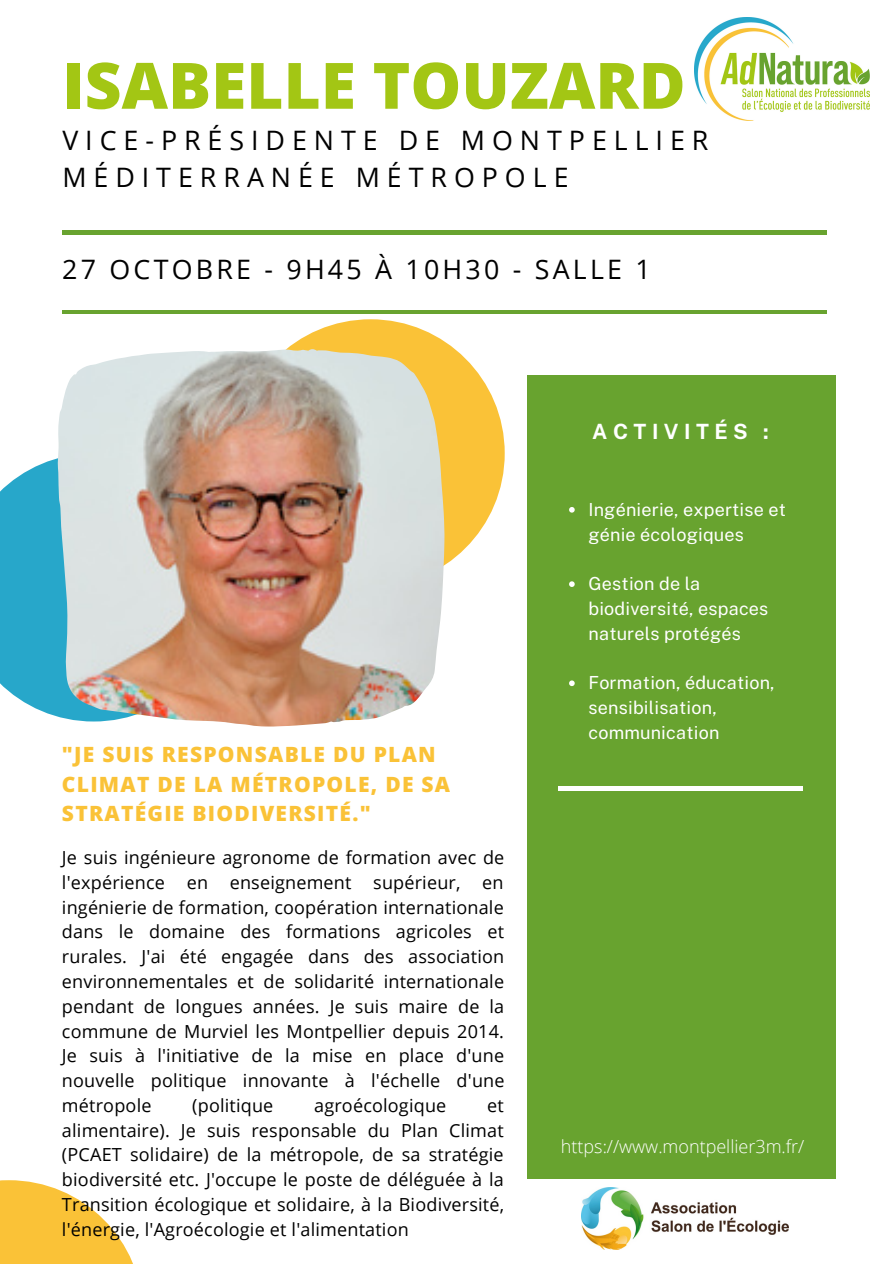
<style>
.page{position:relative;width:894px;height:1264px;background:#fff}
.page>*{position:absolute;margin:0;border:0;box-sizing:border-box;transform-origin:0 0}
.t1{font:800 63.9px "Open Sans";color:#a3c614}
.t2{font:26.7px/37.2px "Open Sans";letter-spacing:.26em;color:#000}
.t3{font:26.7px "Open Sans";letter-spacing:.12em;color:#000}
.t4{font:800 21px/29.2px "Open Sans";letter-spacing:.06em;color:#fac237}
.t5{font:700 21px "Public Sans";letter-spacing:.26em;color:#fff}
.t6{font:18px/24.8px "Open Sans";letter-spacing:.01em;color:#000;text-align:justify}
.t7{font:18px/24.8px "Public Sans";letter-spacing:.01em;color:#fff}
.t8{font:300 18px "Open Sans";color:#fff}
</style>
<div class="page">
<hr style="left:62px;top:231px;width:764px;height:3px;background:#68a32f">
<hr style="left:62px;top:310px;width:764px;height:4px;background:#68a32f">
<svg style="left:0;top:458px;width:58px;height:259px;background:#3db0cf"></svg>
<div style="left:236px;top:319px;width:268px;height:268px;background:#fac237;border-radius:50%"></div>
<div style="left:527px;top:375px;width:307px;height:803px;background:#68a32f"></div>
<hr style="left:558px;top:787px;width:244px;height:3px;background:#fff">
<img style="left:581px;top:1187px;width:207px;height:61px">
<img style="left:694px;top:17px;width:175px;height:104px">
<img style="left:58px;top:349px;width:386px;height:377px">
<svg style="left:0;top:1180px;width:133px;height:83px"></svg>
<svg style="left:569px;top:507px;width:5px;height:5px"></svg>
<svg style="left:569px;top:581px;width:5px;height:6px"></svg>
<svg style="left:569px;top:680px;width:5px;height:6px"></svg>
<h1 class="t1" style="left:62px;top:40px;width:624px">ISABELLE TOUZARD</h1>
<h2 class="t2" style="left:62px;top:121px;width:647px">VICE-PRÉSIDENTE DE MONTPELLIER<br>MÉDITERRANÉE MÉTROPOLE</h2>
<h2 class="t3" style="left:62px;top:251px;width:590px">27 OCTOBRE - 9H45 À 10H30 - SALLE 1</h2>
<p class="t5" style="left:592px;top:419px;width:178px">ACTIVITÉS :</p>
<p class="t4" style="left:62px;top:739px;width:389px">"JE SUIS RESPONSABLE DU PLAN<br>CLIMAT DE LA MÉTROPOLE, DE SA<br>STRATÉGIE BIODIVERSITÉ."</p>
<p class="t6" style="left:62px;top:844px;width:444px">Je suis ingénieure agronome de formation avec de l'expérience en enseignement supérieur, en ingénierie de formation, coopération internationale dans le domaine des formations agricoles et rurales. J'ai été engagée dans des association environnementales et de solidarité internationale pendant de longues années. Je suis maire de la commune de Murviel les Montpellier depuis 2014.<br>Je suis à l'initiative de la mise en place d'une nouvelle politique innovante à l'échelle d'une métropole</p>
<p class="t6" style="left:192px;top:1092px;width:83px">(politique</p>
<p class="t6" style="left:314px;top:1092px;width:134px">agroécologique</p>
<p class="t6" style="left:62px;top:1092px;width:443px;text-indent:425px">et alimentaire). Je suis responsable du Plan Climat (PCAET solidaire) de la métropole, de sa stratégie biodiversité etc. J'occupe le poste de déléguée à la Transition écologique et solidaire, à la Biodiversité, l'énergie, l'Agroécologie et l'alimentation</p>
<p class="t7" style="left:588px;top:497px;width:199px">Ingénierie, expertise et génie écologiques</p>
<p class="t7" style="left:588px;top:571px;width:181px">Gestion de la biodiversité, espaces naturels protégés</p>
<p class="t7" style="left:588px;top:670px;width:188px">Formation, éducation, sensibilisation, communication</p>
<p class="t8" style="left:560px;top:1133px;width:245px">https://www.montpellier3m.fr/</p>
</div>
